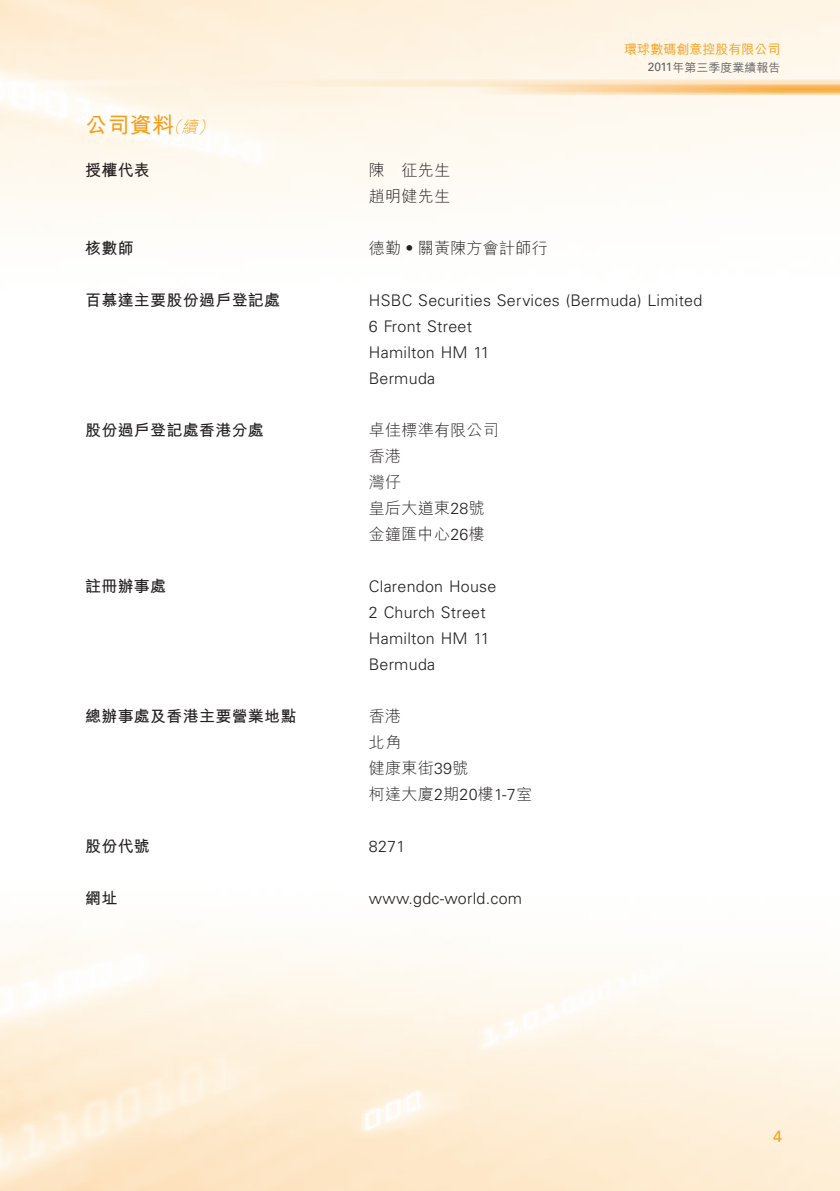
<style>
.page{position:relative;width:840px;height:1191px;background:#fff}
.page>*{position:absolute;margin:0;border:0;box-sizing:border-box;transform-origin:0 0}
.t1{font:700 22px "M Hei HK";color:#f6a01b}
.t2{font:300 16px/26px "Univers LT Std";letter-spacing:.015em;color:#231f20}
.t3{font:300 16px/26px "M Hei HK";letter-spacing:.015em;color:#231f20}
.t4{font:700 16px "M Hei HK";letter-spacing:.015em;color:#231f20}
.t5{font:italic 300 16px "M Hei HK";color:#f6a01b}
.t6{font:500 13px "M Hei HK";color:#f6a01b}
.t7{font:500 12px "M Hei HK";color:#636366}
.s1{font-family:"Univers LT Std";font-weight:400}
.s2{font-family:"Univers LT Std"}
</style>
<div class="page">
<svg style="left:1px;top:80px;width:838px;height:7px"></svg>
<svg style="left:438px;top:85px;width:401px;height:10px"></svg>
<svg style="left:773px;top:1130px;width:8px;height:11px"></svg>
<h1 class="t1" style="left:85px;top:109px;width:91px">公司資料</h1>
<p class="t5" style="left:181px;top:116px;width:22px">續</p>
<p class="t5" style="left:165px;top:116px;width:22px">（</p>
<p class="t5" style="left:198px;top:116px;width:22px">(</p>
<p class="t4" style="left:85px;top:158px;width:66px">授權代表</p>
<p class="t4" style="left:85px;top:236px;width:50px">核數師</p>
<p class="t4" style="left:85px;top:288px;width:196px">百慕達主要股份過戶登記處</p>
<p class="t4" style="left:85px;top:418px;width:180px">股份過戶登記處香港分處</p>
<p class="t4" style="left:85px;top:574px;width:83px">註冊辦事處</p>
<p class="t4" style="left:85px;top:704px;width:213px">總辦事處及香港主要營業地點</p>
<p class="t4" style="left:85px;top:834px;width:66px">股份代號</p>
<p class="t4" style="left:85px;top:886px;width:34px">網址</p>
<p class="t3" style="left:369px;top:156px;width:17px">陳</p>
<p class="t3" style="left:401px;top:156px;width:50px">征先生</p>
<p class="t3" style="left:369px;top:182px;width:83px">趙明健先生</p>
<p class="t3" style="left:369px;top:234px;width:180px">德勤‧關黃陳方會計師行</p>
<p class="t6" style="left:624px;top:39px;width:157px">環球數碼創意控股有限公司</p>
<p class="t7" style="left:647px;top:59px;width:134px"><span class="s1">2011</span>年第三季度業績報告</p>
<p class="t2" style="left:369px;top:287px;width:335px">HSBC Securities Services (Bermuda) Limited</p>
<p class="t2" style="left:369px;top:313px;width:122px">6 Front Street<br>Hamilton HM 11<br>Bermuda</p>
<p class="t3" style="left:369px;top:416px;width:131px">卓佳標準有限公司</p>
<p class="t3" style="left:369px;top:442px;width:117px">香港<br>灣仔<br>皇后大道東<span class="s2">28</span>號金鐘匯中心<span class="s2">26</span>樓</p>
<p class="t2" style="left:369px;top:573px;width:129px">Clarendon House</p>
<p class="t2" style="left:369px;top:599px;width:122px">2 Church Street<br>Hamilton HM 11<br>Bermuda</p>
<p class="t3" style="left:369px;top:702px;width:34px">香港</p>
<p class="t3" style="left:369px;top:728px;width:164px">北角<br>健康東街<span class="s2">39</span>號<br>柯達大廈期<span class="s2">2 20</span>樓<span class="s2">1-7</span>室</p>
<p class="t2" style="left:369px;top:833px;width:38px">8271</p>
<p class="t2" style="left:369px;top:885px;width:154px">www.gdc-world.com</p>
</div>
